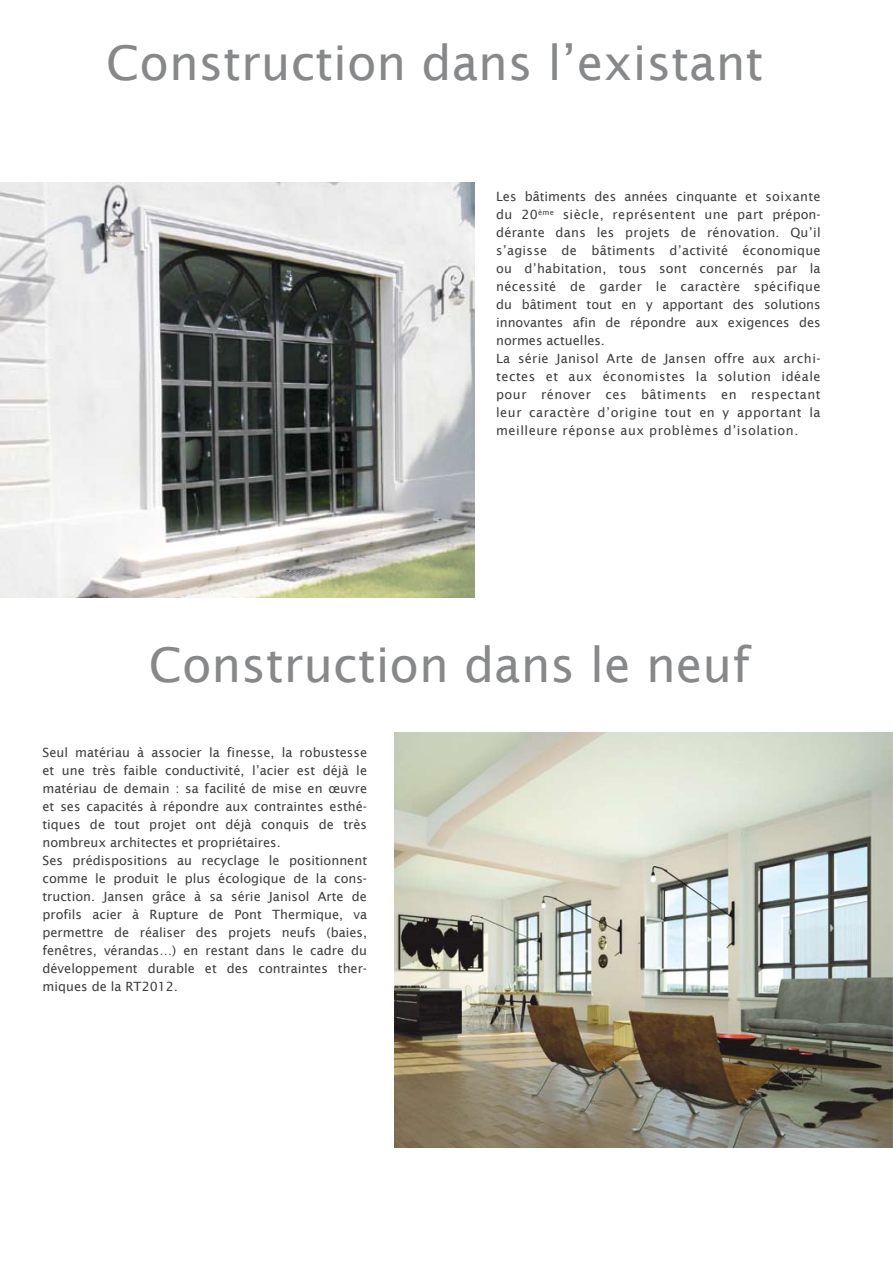
<style>
.page{position:relative;width:893px;height:1263px;background:#fff}
.page>*{position:absolute;margin:0;border:0;box-sizing:border-box;transform-origin:0 0}
.t1{font:48px "Lucida Sans";color:#87888a}
.t2{font:12.75px/18px "Lucida Sans";color:#3e3e40}
.t3{font:12.75px/18px "Lucida Sans";letter-spacing:.02em;color:#3e3e40}
</style>
<div class="page">
<img style="left:0;top:183px;width:474px;height:414px">
<img style="left:395px;top:733px;width:498px;height:414px">
<h1 class="t1" style="left:106px;top:35px;width:659px">Construction dans l’existant</h1>
<p class="t3" style="left:496px;top:188px;width:326px">Les bâtiments des années cinquante et soixante du 20<sup>ème</sup> siècle, représentent une part prépon&shy;dérante dans les projets de rénovation. Qu’il s’agisse de bâtiments d’activité économique ou d’habitation, tous sont concernés par la nécessité de garder le caractère spécifique du bâtiment tout en y apportant des solutions innovantes afin de répondre aux exigences des normes actuelles.<br>La série Janisol Arte de Jansen offre aux archi&shy;tectes et aux économistes la solution idéale pour rénover ces bâtiments en respectant leur caractère d’origine tout en y apportant la meilleure réponse aux problèmes d’isolation.</p>
<h1 class="t1" style="left:149px;top:637px;width:603px">Construction dans le neuf</h1>
<p class="t2" style="left:43px;top:743px;width:326px">Seul matériau à associer la finesse, la robustesse et une très faible conductivité, l’acier est déjà le matériau de demain : sa facilité de mise en œuvre et ses capacités à répondre aux contraintes esthé&shy;tiques de tout projet ont déjà conquis de très nombreux architectes et propriétaires.<br>Ses prédispositions au recyclage le positionnent comme le produit le plus écologique de la cons&shy;truction. Jansen grâce à sa série Janisol Arte de profils acier à Rupture de Pont Thermique, va permettre de réaliser des projets neufs (baies, fenêtres, vérandas…) en restant dans le cadre du développement durable et des contraintes ther&shy;miques de la RT2012.</p>
</div>
